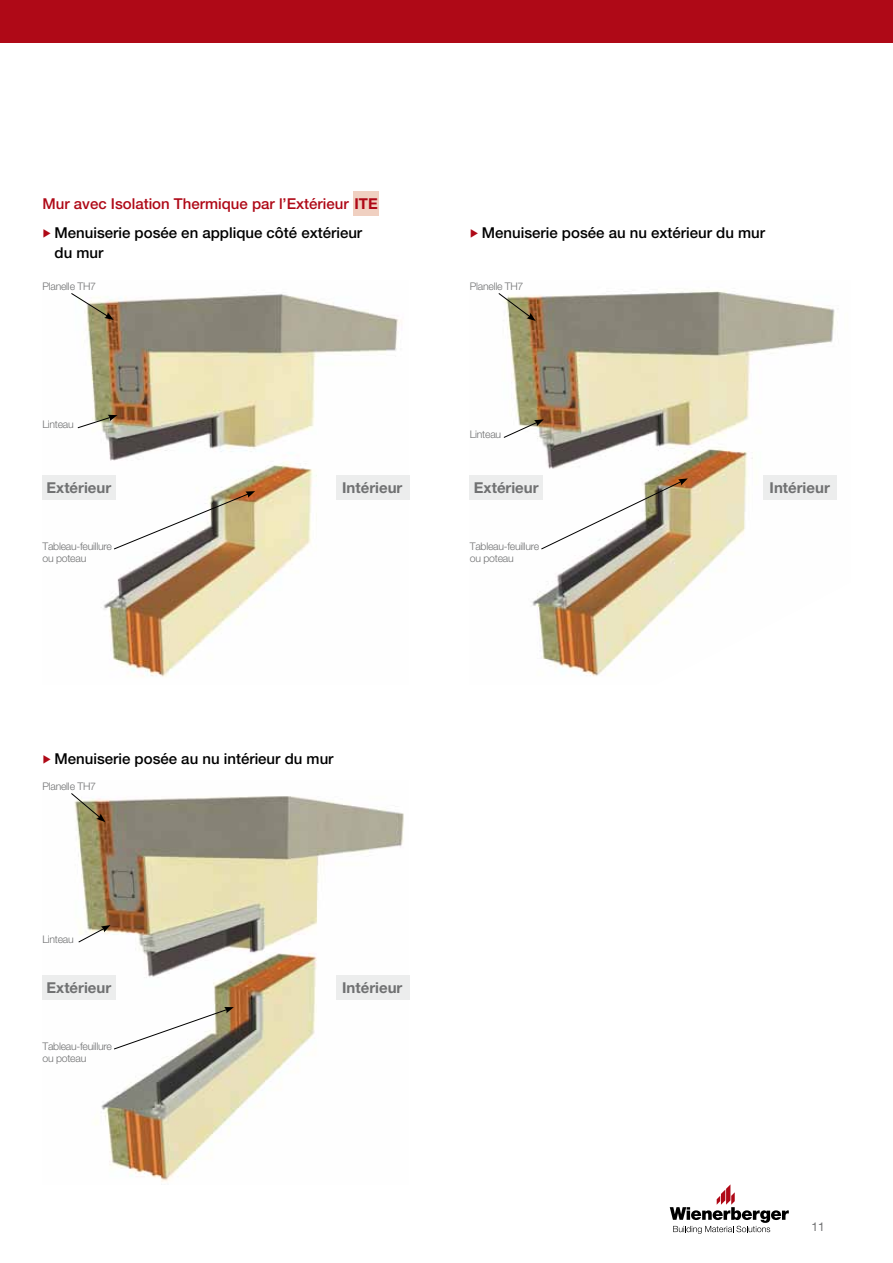
<style>
.page{position:relative;width:893px;height:1263px;background:#fff}
.page>*{position:absolute;margin:0;border:0;box-sizing:border-box;transform-origin:0 0}
.t1{font:500 15px/29.1px "Helvetica Neue";color:#af0917}
.t2{font:500 15px "Helvetica Neue";color:#000}
.t3{font:700 15px "Helvetica Neue";color:#707172}
.t4{font:12px "Helvetica Neue LT Std";color:#707172}
.t5{font:300 10.5px/12px "Helvetica Neue";letter-spacing:-.025em;color:#707172}
.s1{font-weight:700}
.s2{font-family:"Minion Pro";font-weight:400;font-size:18px}
.s3{color:#000}
.s4{font-family:"Minion Pro";font-weight:400;font-size:18px;color:#af0917}
</style>
<div class="page">
<svg style="left:670px;top:1184px;width:119px;height:50px"></svg>
<div style="left:0;top:0;width:893px;height:43px;background:#af0917"></div>
<div style="left:353px;top:191px;width:26px;height:24px;background:#f0d0c1"></div>
<img style="left:43px;top:294px;width:365px;height:383px">
<img style="left:43px;top:796px;width:365px;height:386px">
<img style="left:470px;top:290px;width:367px;height:387px">
<svg style="left:71px;top:293px;width:43px;height:27px"></svg>
<svg style="left:71px;top:793px;width:34px;height:29px"></svg>
<svg style="left:498px;top:293px;width:38px;height:28px"></svg>
<svg style="left:77px;top:415px;width:40px;height:13px"></svg>
<svg style="left:78px;top:925px;width:33px;height:18px"></svg>
<svg style="left:503px;top:419px;width:41px;height:19px"></svg>
<svg style="left:113px;top:491px;width:142px;height:59px"></svg>
<svg style="left:113px;top:1007px;width:121px;height:43px"></svg>
<svg style="left:541px;top:478px;width:147px;height:72px"></svg>
<div style="left:43px;top:475px;width:73px;height:24px;background:#eceded"></div>
<div style="left:43px;top:975px;width:73px;height:24px;background:#eceded"></div>
<div style="left:470px;top:475px;width:73px;height:24px;background:#eceded"></div>
<div style="left:336px;top:475px;width:73px;height:24px;background:#eceded"></div>
<div style="left:336px;top:975px;width:73px;height:24px;background:#eceded"></div>
<div style="left:763px;top:475px;width:73px;height:24px;background:#eceded"></div>
<h1 class="t1" style="left:43px;top:189px;width:337px">Mur avec Isolation Thermique par l’Extérieur <span class="s1">ITE </span><span class="s2">▶</span> <span class="s3">Menuiserie posée en applique côté extérieur</span></h1>
<h1 class="t2" style="left:55px;top:244px;width:50px">du mur</h1>
<p class="t5" style="left:43px;top:280px;width:55px">Planelle TH7</p>
<p class="t5" style="left:43px;top:418px;width:33px">Linteau</p>
<h1 class="t2" style="left:470px;top:224px;width:297px"><span class="s4">▶</span> Menuiserie posée au nu extérieur du mur</h1>
<p class="t5" style="left:470px;top:280px;width:55px">Planelle TH7</p>
<p class="t5" style="left:470px;top:428px;width:33px">Linteau</p>
<h1 class="t3" style="left:47px;top:478px;width:66px">Extérieur</h1>
<p class="t5" style="left:43px;top:540px;width:71px">Tableau-feuillure ou poteau</p>
<h1 class="t3" style="left:342px;top:478px;width:62px">Intérieur</h1>
<h1 class="t3" style="left:474px;top:478px;width:66px">Extérieur</h1>
<p class="t5" style="left:470px;top:540px;width:71px">Tableau-feuillure ou poteau</p>
<h1 class="t2" style="left:43px;top:749px;width:293px"><span class="s4">▶</span> Menuiserie posée au nu intérieur du mur</h1>
<p class="t5" style="left:43px;top:780px;width:55px">Planelle TH7</p>
<p class="t5" style="left:43px;top:933px;width:33px">Linteau</p>
<h1 class="t3" style="left:47px;top:978px;width:66px">Extérieur</h1>
<p class="t5" style="left:43px;top:1040px;width:71px">Tableau-feuillure ou poteau</p>
<h1 class="t3" style="left:342px;top:978px;width:62px">Intérieur</h1>
<h1 class="t3" style="left:770px;top:478px;width:62px">Intérieur</h1>
<p class="t4" style="left:812px;top:1220px;width:15px">11</p>
</div>
